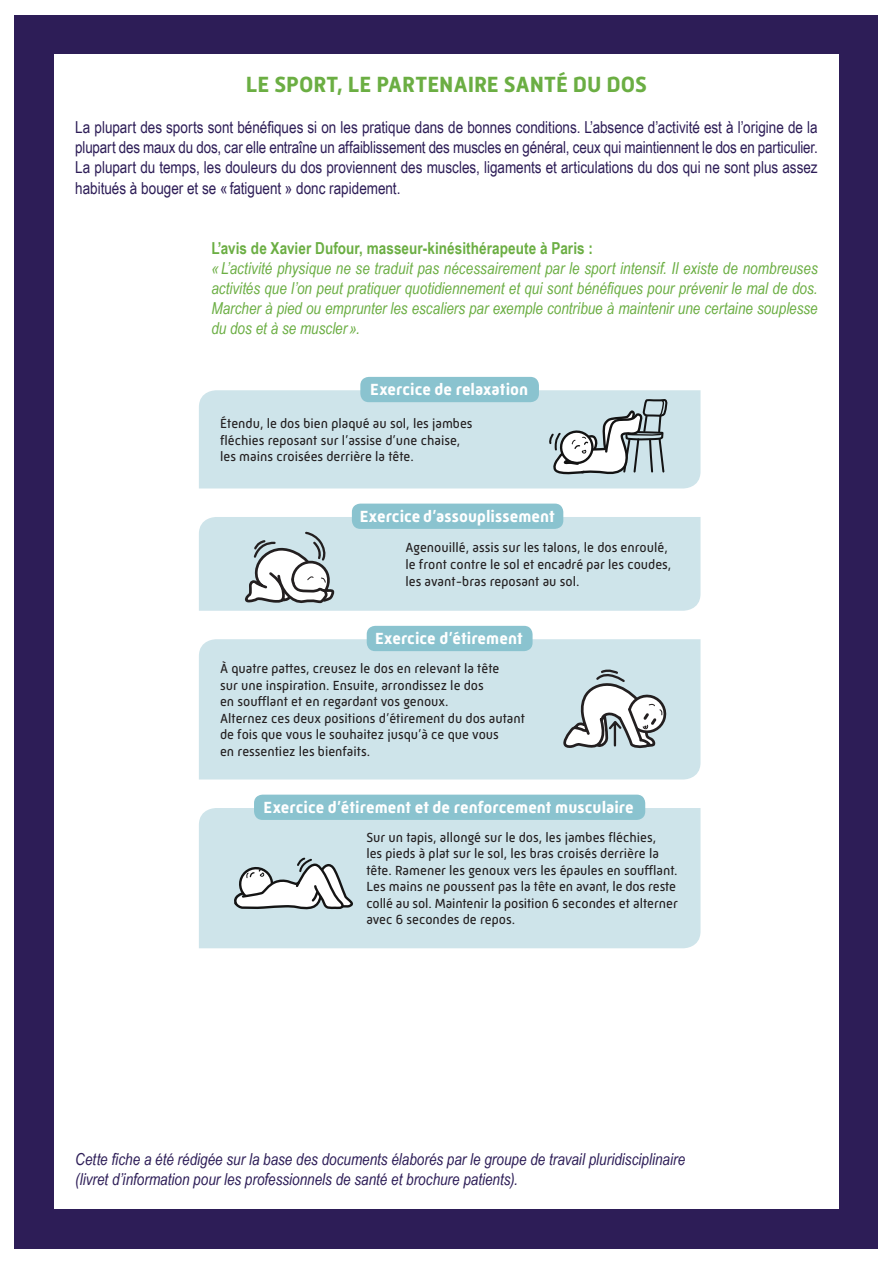
<style>
.page{position:relative;width:893px;height:1263px;background:#fff}
.page>*{position:absolute;margin:0;border:0;box-sizing:border-box;transform-origin:0 0}
.TITRE_02{font:700 22.5px "Mic 32 New";letter-spacing:.005em;color:#6bae43}
.TEXTE_COURANT_SANS{font:16.5px/20.2px "Arial Narrow";color:#2d1d57;text-align:justify}
.TEXTE_ITAL{font:italic 16.5px/19.8px "Arial Narrow";color:#6bae43;text-align:justify}
.TEXTE_ITAL-2{font:italic 16.5px/19.8px "Arial Narrow";color:#2d1d57}
.L_inter{font:700 16.5px "Mic 32 New";letter-spacing:.005em;color:#fff}
.TEXTE_COURANT_SANS-2{font:700 16.5px "Arial Narrow";letter-spacing:.005em;color:#6bae43}
.L_Texte_encadrés_noi{font:13.5px/16.5px "Mic 32 New";color:#231f20}
</style>
<div class="page">
<div style="left:15px;top:15px;width:863px;height:1233px;background:#2d1d57"></div>
<div style="left:54px;top:54px;width:785px;height:1155px;background:#fff"></div>
<div style="left:199px;top:808px;width:501px;height:140px;background:#cee4ea"></div>
<div style="left:254px;top:795px;width:391px;height:25px;background:#8ac3cf;border-radius:9px"></div>
<div style="left:199px;top:390px;width:501px;height:98px;background:#cee4ea"></div>
<div style="left:360px;top:377px;width:179px;height:25px;background:#8ac3cf;border-radius:9px"></div>
<div style="left:199px;top:639px;width:501px;height:140px;background:#cee4ea"></div>
<svg style="left:556px;top:669px;width:111px;height:81px"></svg>
<div style="left:367px;top:626px;width:166px;height:25px;background:#8ac3cf;border-radius:9px"></div>
<div style="left:199px;top:517px;width:501px;height:94px;background:#cee4ea"></div>
<div style="left:352px;top:504px;width:211px;height:25px;background:#8ac3cf;border-radius:9px"></div>
<svg style="left:243px;top:530px;width:94px;height:75px"></svg>
<svg style="left:549px;top:399px;width:119px;height:89px"></svg>
<svg style="left:232px;top:856px;width:121px;height:56px"></svg>
<p class="TITRE_02" style="left:246px;top:72px;width:402px">LE SPORT, LE PARTENAIRE SANTÉ DU DOS</p>
<p class="TEXTE_COURANT_SANS" style="left:75px;top:116px;width:744px">La plupart des sports sont bénéfiques si on les pratique dans de bonnes conditions. L’absence d’activité est à l’origine de la plupart des maux du dos, car elle entraîne un affaiblissement des muscles en général, ceux qui maintiennent le dos en particulier.<br>La plupart du temps, les douleurs du dos proviennent des muscles, ligaments et articulations du dos qui ne sont plus assez habitués à bouger et se « fatiguent » donc rapidement.</p>
<p class="TEXTE_COURANT_SANS-2" style="left:211px;top:236px;width:383px">L’avis de Xavier Dufour, masseur-kinésithérapeute à Paris :</p>
<p class="TEXTE_ITAL" style="left:211px;top:258px;width:608px">« L’activité physique ne se traduit pas nécessairement par le sport intensif. Il existe de nombreuses activités que l’on peut pratiquer quotidiennement et qui sont bénéfiques pour prévenir le mal de dos.<br>Marcher à pied ou emprunter les escaliers par exemple contribue à maintenir une certaine souplesse du dos et à se muscler ».</p>
<p class="L_inter" style="left:370px;top:380px;width:160px">Exercice de relaxation</p>
<p class="L_Texte_encadrés_noi" style="left:220px;top:415px;width:254px">Étendu, le dos bien plaqué au sol, les jambes fléchies reposant sur l’assise d’une chaise, les mains croisées derrière la tête.</p>
<p class="L_inter" style="left:360px;top:507px;width:197px">Exercice d’assouplissement</p>
<p class="L_Texte_encadrés_noi" style="left:405px;top:540px;width:267px">Agenouillé, assis sur les talons, le dos enroulé, le front contre le sol et encadré par les coudes, les avant-bras reposant au sol.</p>
<p class="L_inter" style="left:375px;top:629px;width:149px">Exercice d’étirement</p>
<p class="L_Texte_encadrés_noi" style="left:220px;top:660px;width:281px">À quatre pattes, creusez le dos en relevant la tête sur une inspiration. Ensuite, arrondissez le dos en soufflant et en regardant vos genoux.</p>
<p class="L_Texte_encadrés_noi" style="left:220px;top:710px;width:306px">Alternez ces deux positions d’étirement du dos autant de fois que vous le souhaitez jusqu’à ce que vous<br>en ressentiez les bienfaits.</p>
<p class="L_inter" style="left:264px;top:798px;width:372px">Exercice d’étirement et de renforcement musculaire</p>
<p class="L_Texte_encadrés_noi" style="left:366px;top:829px;width:313px">Sur un tapis, allongé sur le dos, les jambes fléchies,<br>les pieds à plat sur le sol, les bras croisés derrière la tête. Ramener les genoux vers les épaules en soufflant.<br>Les mains ne poussent pas la tête en avant, le dos reste collé au sol. Maintenir la position 6 secondes et alterner avec 6 secondes de repos.</p>
<p class="TEXTE_ITAL-2" style="left:75px;top:1149px;width:611px">Cette fiche a été rédigée sur la base des documents élaborés par le groupe de travail pluridisciplinaire (livret d’information pour les professionnels de santé et brochure patients).</p>
</div>
